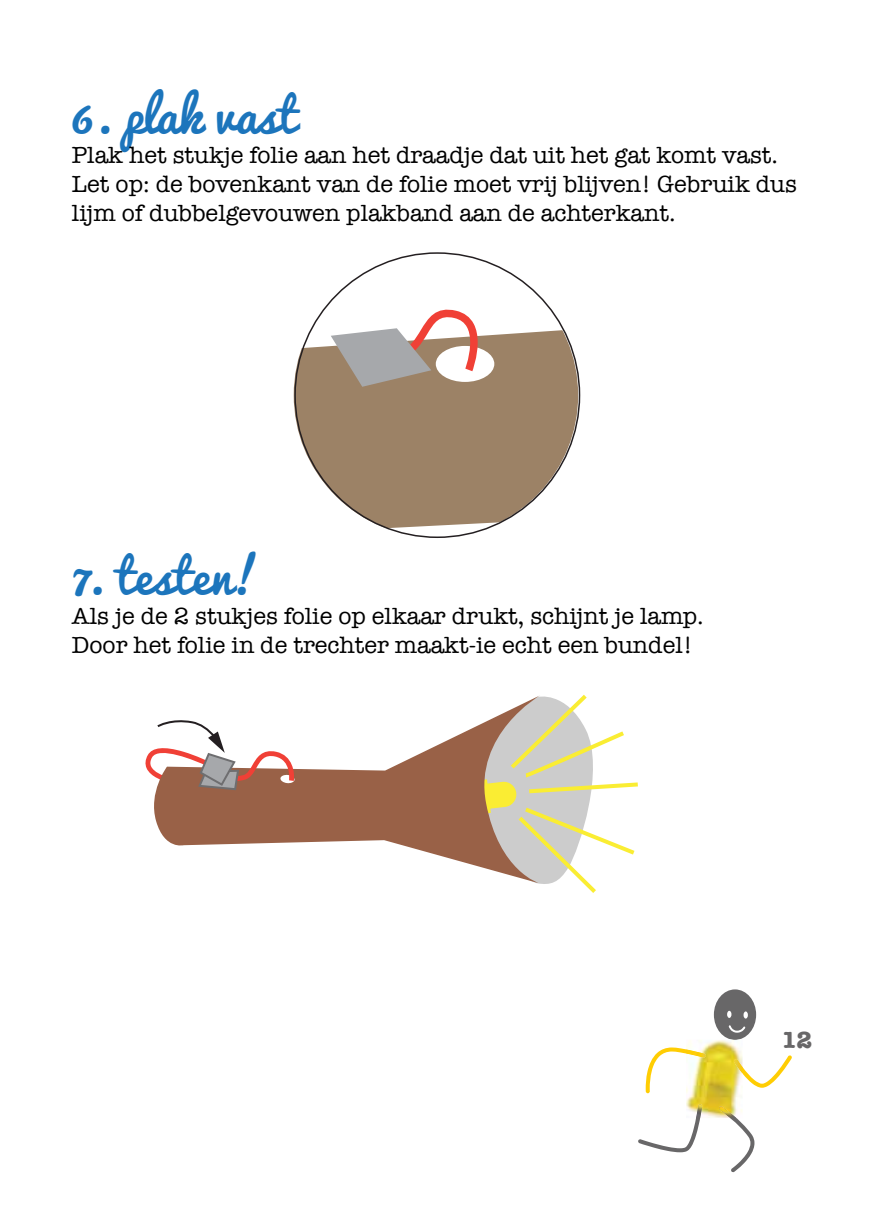
<style>
.page{position:relative;width:874px;height:1225px;background:#fff}
.page>*{position:absolute;margin:0;border:0;box-sizing:border-box;transform-origin:0 0}
.t1{font:48px "Pacifico";color:#1c75bc}
.t2{font:24px/28.8px "American Typewriter";color:#000}
.t3{font:700 24px "American Typewriter";color:#686768}
</style>
<div class="page">
<svg style="left:730px;top:1118px;width:24px;height:54px"></svg>
<svg style="left:638px;top:1118px;width:63px;height:34px"></svg>
<div style="left:713px;top:989px;width:42px;height:51px;background:#686768;border-radius:50%"></div>
<svg style="left:728px;top:1025px;width:17px;height:7px"></svg>
<svg style="left:726px;top:1010px;width:5px;height:8px"></svg>
<svg style="left:743px;top:1011px;width:4px;height:7px"></svg>
<svg style="left:645px;top:1047px;width:40px;height:46px"></svg>
<svg style="left:742px;top:1055px;width:49px;height:32px"></svg>
<img style="left:686px;top:1039px;width:56px;height:79px">
<img style="left:718px;top:1106px;width:18px;height:12px">
<img style="left:695px;top:1104px;width:7px;height:14px">
<img style="left:685px;top:1049px;width:20px;height:8px">
<img style="left:733px;top:1059px;width:9px;height:14px">
<svg style="left:294px;top:252px;width:286px;height:286px;fill:#9c8266"></svg>
<svg style="left:145px;top:694px;width:492px;height:199px"></svg>
<h1 class="t1" style="left:72px;top:90px;width:226px">6. plak vast</h1>
<p class="t2" style="left:72px;top:140px;width:726px">Plak het stukje folie aan het draadje dat uit het gat komt vast.<br>Let op: de bovenkant van de folie moet vrij blijven! Gebruik dus lijm of dubbelgevouwen plakband aan de achterkant.</p>
<h1 class="t1" style="left:72px;top:551px;width:189px">7. testen!</h1>
<p class="t2" style="left:72px;top:601px;width:633px">Als je de 2 stukjes folie op elkaar drukt, schijnt je lamp.<br>Door het folie in de trechter maakt-ie echt een bundel!</p>
<p class="t3" style="left:780px;top:1019px;width:32px">12</p>
</div>
